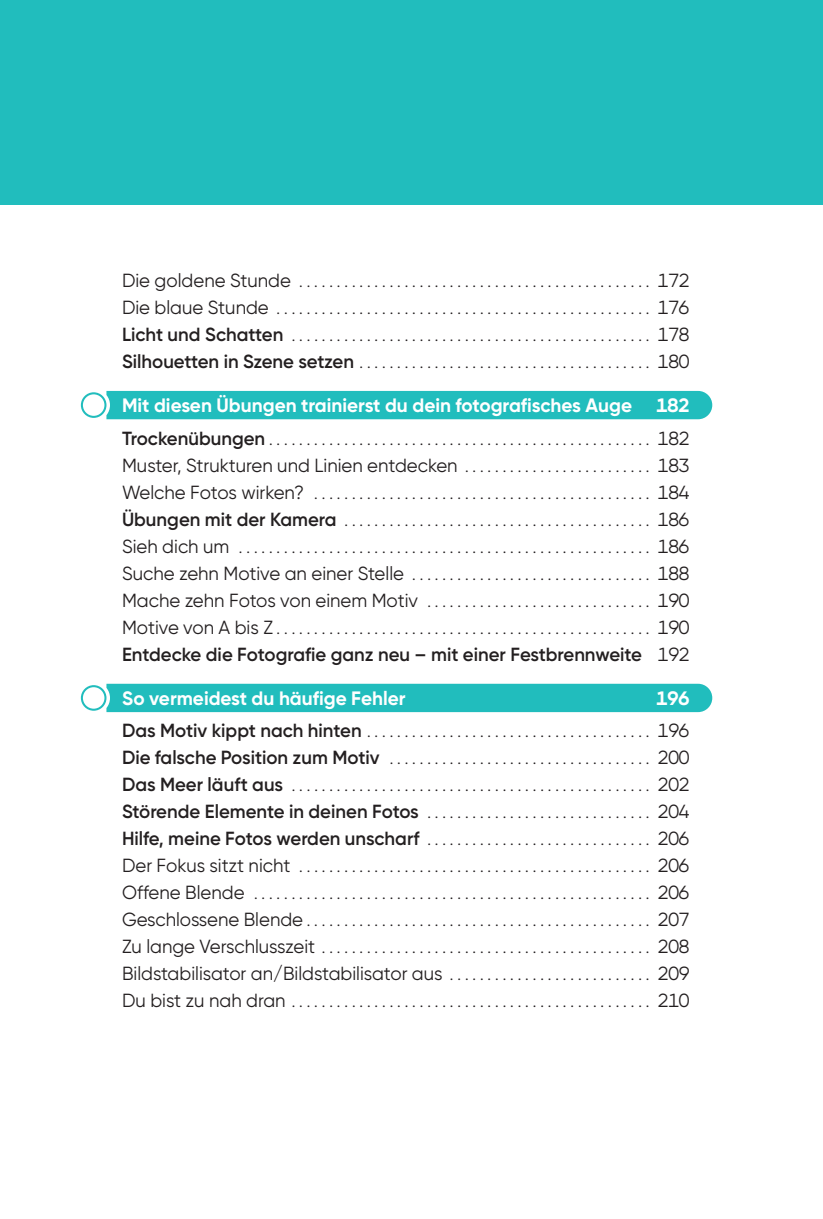
<style>
.page{position:relative;width:823px;height:1219px;background:#fff}
.page>*{position:absolute;margin:0;border:0;box-sizing:border-box;transform-origin:0 0}
.iHV_Überschrift_1{font:700 19.4px "Gilroy";color:#fff}
.iHV_Überschrift_3{font:19px "Gilroy";color:#231f20}
.iHV_Überschrift_2{font:600 19px "Gilroy";color:#231f20}
.iHV_Überschrift_3-2{font:16px "Gilroy";color:#231f20}
.iHV_Überschrift_2-2{font:16px "Gilroy";color:#231f20}
.s1{font-size:19px}
.s2{font-weight:600;font-size:19px}
.s3{font-size:16px}
.s4{font-weight:400}
.s5{font-weight:400;font-size:16px}
</style>
<div class="page">
<div style="left:0;top:0;width:822px;height:204px;background:#21bdbd"></div>
<div style="left:81px;top:684px;width:630px;height:28px;background:#21bdbd"></div>
<div style="left:81px;top:391px;width:630px;height:28px;background:#21bdbd"></div>
<p class="iHV_Überschrift_3-2" style="left:122px;top:272px;width:568px"><span class="s1">Die goldene Stunde</span> . . . . . . . . . . . . . . . . . . . . . . . . . . . . . . . . . . . . . . . . . . . . . . <span class="s1">172</span></p>
<p class="iHV_Überschrift_3-2" style="left:122px;top:299px;width:568px"><span class="s1">Die blaue Stunde</span> . . . . . . . . . . . . . . . . . . . . . . . . . . . . . . . . . . . . . . . . . . . . . . . . . <span class="s1">176</span></p>
<p class="iHV_Überschrift_2-2" style="left:122px;top:326px;width:568px"><span class="s2">Licht und Schatten</span> . . . . . . . . . . . . . . . . . . . . . . . . . . . . . . . . . . . . . . . . . . . . . . . <span class="s1">178</span></p>
<p class="iHV_Überschrift_2-2" style="left:122px;top:353px;width:568px"><span class="s2">Silhouetten in Szene setzen</span> . . . . . . . . . . . . . . . . . . . . . . . . . . . . . . . . . . . . . . <span class="s1">180</span></p>
<p class="iHV_Überschrift_1" style="left:122px;top:393px;width:511px">Mit diesen Übungen trainierst du dein fotografisches Auge</p>
<p class="iHV_Überschrift_1" style="left:656px;top:393px;width:34px">182</p>
<p class="iHV_Überschrift_2-2" style="left:122px;top:429px;width:568px"><span class="s2">Trockenübungen</span> . . . . . . . . . . . . . . . . . . . . . . . . . . . . . . . . . . . . . . . . . . . . . . . . . . <span class="s1">182</span></p>
<p class="iHV_Überschrift_3" style="left:122px;top:454px;width:568px">Muster, Strukturen und Linien entdecken <span class="s3">. . . . . . . . . . . . . . . . . . . . . . . .</span> 183</p>
<p class="iHV_Überschrift_3-2" style="left:122px;top:483px;width:568px"><span class="s1">Welche Fotos wirken?</span> . . . . . . . . . . . . . . . . . . . . . . . . . . . . . . . . . . . . . . . . . . . . <span class="s1">184</span></p>
<p class="iHV_Überschrift_2-2" style="left:122px;top:510px;width:568px"><span class="s2">Übungen mit der Kamera</span> . . . . . . . . . . . . . . . . . . . . . . . . . . . . . . . . . . . . . . . . <span class="s1">186</span></p>
<p class="iHV_Überschrift_3-2" style="left:122px;top:537px;width:568px"><span class="s1">Sieh dich um</span> . . . . . . . . . . . . . . . . . . . . . . . . . . . . . . . . . . . . . . . . . . . . . . . . . . . . . . <span class="s1">186</span></p>
<p class="iHV_Überschrift_3" style="left:122px;top:562px;width:568px">Suche zehn Motive an einer Stelle <span class="s3">. . . . . . . . . . . . . . . . . . . . . . . . . . . . . . .</span> 188</p>
<p class="iHV_Überschrift_3" style="left:122px;top:589px;width:568px">Mache zehn Fotos von einem Motiv <span class="s3">. . . . . . . . . . . . . . . . . . . . . . . . . . . . .</span> 190</p>
<p class="iHV_Überschrift_3-2" style="left:122px;top:618px;width:568px"><span class="s1">Motive von A bis Z</span> . . . . . . . . . . . . . . . . . . . . . . . . . . . . . . . . . . . . . . . . . . . . . . . . . <span class="s1">190</span></p>
<p class="iHV_Überschrift_2" style="left:122px;top:642px;width:568px">Entdecke die Fotografie ganz neu – mit einer Festbrennweite <span class="s4">192</span></p>
<p class="iHV_Überschrift_1" style="left:122px;top:686px;width:285px">So vermeidest du häufige Fehler</p>
<p class="iHV_Überschrift_1" style="left:656px;top:686px;width:34px">196</p>
<p class="iHV_Überschrift_2-2" style="left:122px;top:722px;width:568px"><span class="s2">Das Motiv kippt nach hinten</span> . . . . . . . . . . . . . . . . . . . . . . . . . . . . . . . . . . . . . <span class="s1">196</span></p>
<p class="iHV_Überschrift_2-2" style="left:122px;top:749px;width:568px"><span class="s2">Die falsche Position zum Motiv</span> . . . . . . . . . . . . . . . . . . . . . . . . . . . . . . . . . . <span class="s1">200</span></p>
<p class="iHV_Überschrift_2-2" style="left:122px;top:776px;width:568px"><span class="s2">Das Meer läuft aus</span> . . . . . . . . . . . . . . . . . . . . . . . . . . . . . . . . . . . . . . . . . . . . . . . <span class="s1">202</span></p>
<p class="iHV_Überschrift_2" style="left:122px;top:800px;width:568px">Störende Elemente in deinen Fotos <span class="s5">. . . . . . . . . . . . . . . . . . . . . . . . . . . . .</span> <span class="s4">204</span></p>
<p class="iHV_Überschrift_2" style="left:122px;top:827px;width:568px">Hilfe, meine Fotos werden unscharf <span class="s5">. . . . . . . . . . . . . . . . . . . . . . . . . . . . .</span> <span class="s4">206</span></p>
<p class="iHV_Überschrift_3-2" style="left:122px;top:857px;width:568px"><span class="s1">Der Fokus sitzt nicht</span> . . . . . . . . . . . . . . . . . . . . . . . . . . . . . . . . . . . . . . . . . . . . . . <span class="s1">206</span></p>
<p class="iHV_Überschrift_3-2" style="left:122px;top:884px;width:568px"><span class="s1">Offene Blende</span> . . . . . . . . . . . . . . . . . . . . . . . . . . . . . . . . . . . . . . . . . . . . . . . . . . . . <span class="s1">206</span></p>
<p class="iHV_Überschrift_3-2" style="left:122px;top:911px;width:568px"><span class="s1">Geschlossene Blende</span> . . . . . . . . . . . . . . . . . . . . . . . . . . . . . . . . . . . . . . . . . . . . . <span class="s1">207</span></p>
<p class="iHV_Überschrift_3-2" style="left:122px;top:938px;width:568px"><span class="s1">Zu lange Verschlusszeit</span> . . . . . . . . . . . . . . . . . . . . . . . . . . . . . . . . . . . . . . . . . . . <span class="s1">208</span></p>
<p class="iHV_Überschrift_3" style="left:122px;top:962px;width:568px">Bildstabilisator an/Bildstabilisator aus <span class="s3">. . . . . . . . . . . . . . . . . . . . . . . . . .</span> 209</p>
<p class="iHV_Überschrift_3-2" style="left:122px;top:992px;width:568px"><span class="s1">Du bist zu nah dran</span> . . . . . . . . . . . . . . . . . . . . . . . . . . . . . . . . . . . . . . . . . . . . . . . <span class="s1">210</span></p>
</div>
